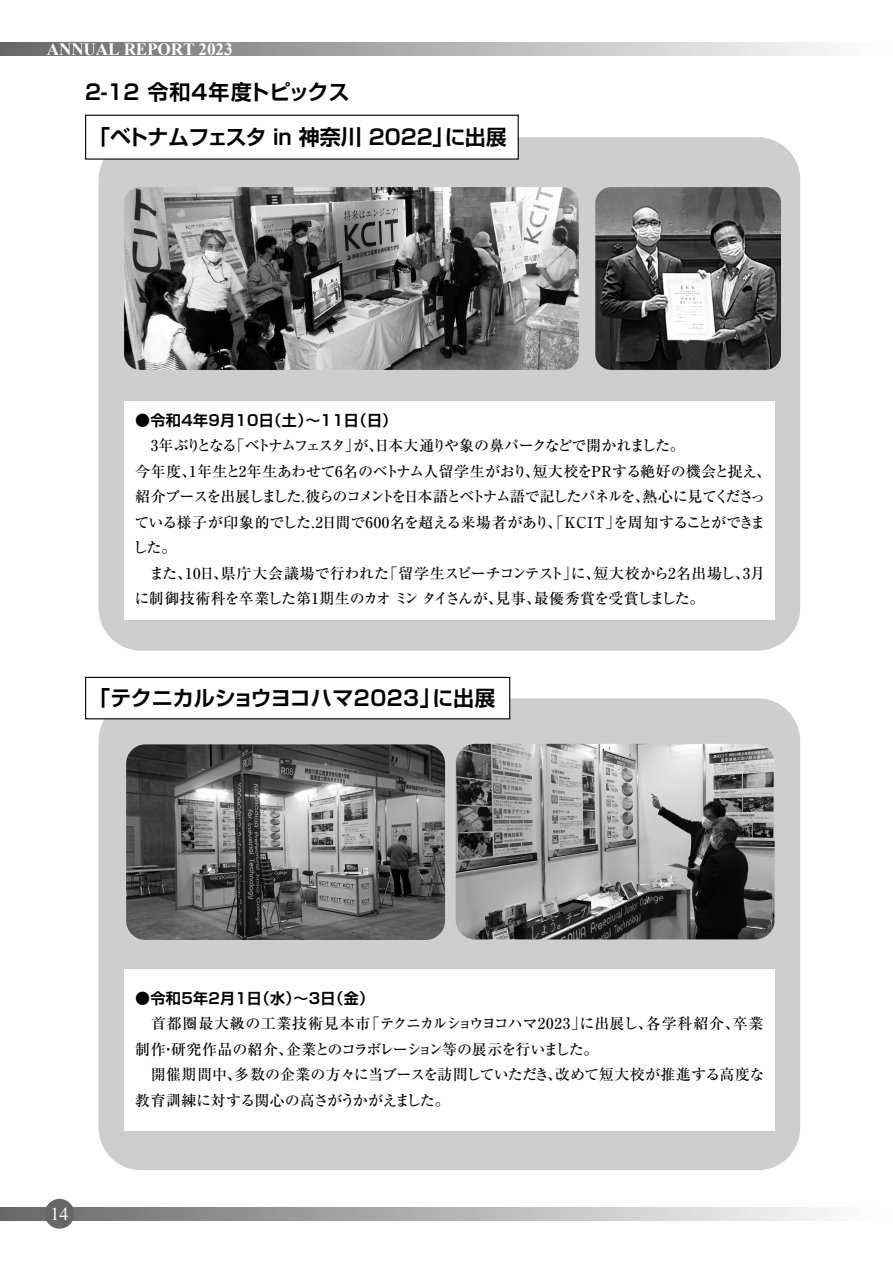
<style>
.page{position:relative;width:893px;height:1263px;background:#fff}
.page>*{position:absolute;margin:0;border:0;box-sizing:border-box;transform-origin:0 0}
.t1{font:700 21px "Shin Go Pro De";letter-spacing:-.005em;color:#000}
.t2{font:18px "Times New Roman";color:#fff}
.t3{font:700 17.25px "Times New Roman";letter-spacing:-.01em;color:#fff}
.t4{font:500 15px/25.5px "Ryumin Pro";letter-spacing:-.045em;color:#000}
.t5{font:500 15px/25.5px "Ryumin Pro";color:#000}
.t6{font:700 15px "Shin Go Pro De";letter-spacing:.025em;color:#000}
</style>
<div class="page">
<svg style="left:0;top:43px;width:826px;height:13px;background:#aeaeae"></svg>
<svg style="left:0;top:1207px;width:826px;height:13px;background:#b0b0b0"></svg>
<div style="left:45px;top:1199px;width:29px;height:30px;background:#666;border-radius:50%"></div>
<div style="left:99px;top:137px;width:701px;height:514px;background:#cecece;border-radius:43px"></div>
<img style="left:124px;top:187px;width:455px;height:183px">
<img style="left:595px;top:187px;width:186px;height:183px">
<div style="left:86px;top:115px;width:432px;height:44px;background:#fff"></div>
<div style="left:85px;top:115px;width:434px;height:45px;border:1px solid #000"></div>
<div style="left:124px;top:402px;width:651px;height:218px;background:#fff"></div>
<div style="left:99px;top:698px;width:701px;height:472px;background:#cecece;border-radius:43px"></div>
<div style="left:124px;top:969px;width:651px;height:162px;background:#fff"></div>
<div style="left:86px;top:677px;width:424px;height:42px;background:#fff"></div>
<div style="left:85px;top:677px;width:425px;height:42px;border:1px solid #000"></div>
<img style="left:126px;top:744px;width:319px;height:196px">
<img style="left:456px;top:744px;width:319px;height:195px">
<p class="t3" style="left:47px;top:37px;width:187px">ANNUAL REPORT 2023</p>
<h1 class="t1" style="left:85px;top:75px;width:266px">2-12 令和4年度トピックス</h1>
<h1 class="t1" style="left:89px;top:120px;width:419px">「ベトナムフェスタ in 神奈川 2022」に出展</h1>
<p class="t6" style="left:135px;top:408px;width:263px">●令和4年9月10日（土）～11日（日）</p>
<p class="t4" style="left:133px;top:432px;width:640px">　3年ぶりとなる「ベトナムフェスタ」が、日本大通りや象の鼻パークなどで開かれました。<br>今年度、1年生と2年生あわせて6名のベトナム人留学生がおり、短大校をPRする絶好の機会と捉え、紹介ブースを出展しました．彼らのコメントを日本語とベトナム語で記したパネルを、熱心に見てくださっている様子が印象的でした．2日間で600名を超える来場者があり、「KCIT」を周知することができました。<br>　また、10日、県庁大会議場で行われた「留学生スピーチコンテスト」に、短大校から2名出場し、3月に制御技術科を卒業した第1期生のカオ ミン タイさんが、見事、最優秀賞を受賞しました。</p>
<h1 class="t1" style="left:89px;top:681px;width:408px">「テクニカルショウヨコハマ2023」に出展</h1>
<p class="t2" style="left:51px;top:1201px;width:19px">14</p>
<p class="t6" style="left:135px;top:986px;width:240px">●令和5年2月1日（水）～3日（金）</p>
<p class="t5" style="left:135px;top:1010px;width:631px">　首都圏最大級の工業技術見本市「テクニカルショウヨコハマ2023」に出展し、各学科紹介、卒業制作・研究作品の紹介、企業とのコラボレーション等の展示を行いました。<br>　開催期間中、多数の企業の方々に当ブースを訪問していただき、改めて短大校が推進する高度な教育訓練に対する関心の高さがうかがえました。</p>
</div>
